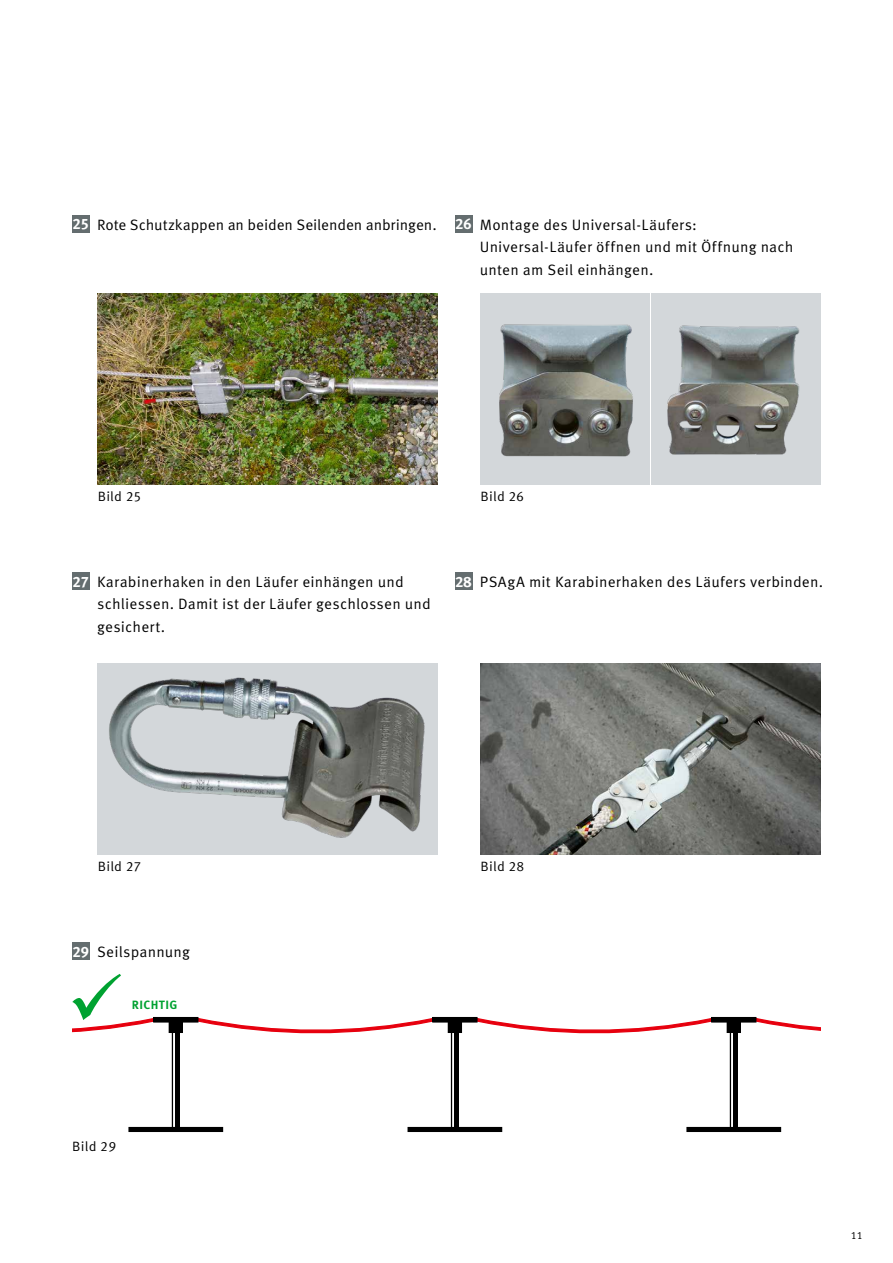
<style>
.page{position:relative;width:893px;height:1263px;background:#fff}
.page>*{position:absolute;margin:0;border:0;box-sizing:border-box;transform-origin:0 0}
.t1{font:15px/22.5px "Meta Correspondence Pro";letter-spacing:.01em;color:#000}
.t2{font:15px "Meta Correspondence Pro";letter-spacing:-.01em;color:#000}
.t3{font:13.5px "Meta Correspondence Pro";letter-spacing:.015em;color:#000}
.t4{font:700 12px "Meta Correspondence Pro";letter-spacing:.03em;color:#00a231}
.t5{font:10.5px "Meta Correspondence Pro";color:#000}
.s1{font-weight:700;color:#fff}
</style>
<div class="page">
<div style="left:455px;top:216px;width:17px;height:17px;background:#646d6f"></div>
<img style="left:480px;top:293px;width:169px;height:192px">
<img style="left:652px;top:293px;width:169px;height:192px">
<div style="left:72px;top:573px;width:17px;height:17px;background:#646d6f"></div>
<div style="left:455px;top:573px;width:17px;height:17px;background:#646d6f"></div>
<div style="left:98px;top:663px;width:340px;height:192px;background:#d3d7da"></div>
<img style="left:109px;top:677px;width:316px;height:161px">
<img style="left:480px;top:663px;width:341px;height:192px">
<div style="left:72px;top:943px;width:17px;height:17px;background:#646d6f"></div>
<svg style="left:196px;top:1017px;width:238px;height:17px"></svg>
<svg style="left:476px;top:1018px;width:237px;height:16px"></svg>
<svg style="left:754px;top:1017px;width:66px;height:14px"></svg>
<div style="left:154px;top:1017px;width:44px;height:5px;background:#000"></div>
<div style="left:169px;top:1021px;width:13px;height:11px;background:#000"></div>
<div style="left:169px;top:1021px;width:14px;height:12px;border:1px solid #000"></div>
<hr style="left:175px;top:1032px;width:4px;height:96px;background:#000">
<hr style="left:172px;top:1032px;width:1px;height:96px;background:#000">
<div style="left:128px;top:1127px;width:95px;height:5px;background:#000"></div>
<div style="left:433px;top:1017px;width:44px;height:5px;background:#000"></div>
<div style="left:448px;top:1021px;width:13px;height:11px;background:#000"></div>
<div style="left:448px;top:1021px;width:14px;height:12px;border:1px solid #000"></div>
<hr style="left:454px;top:1032px;width:4px;height:96px;background:#000">
<hr style="left:451px;top:1032px;width:1px;height:96px;background:#000">
<div style="left:408px;top:1127px;width:94px;height:5px;background:#000"></div>
<div style="left:712px;top:1017px;width:44px;height:5px;background:#000"></div>
<div style="left:727px;top:1021px;width:13px;height:11px;background:#000"></div>
<div style="left:727px;top:1021px;width:14px;height:12px;border:1px solid #000"></div>
<hr style="left:733px;top:1032px;width:4px;height:96px;background:#000">
<hr style="left:730px;top:1032px;width:1px;height:96px;background:#000">
<div style="left:686px;top:1127px;width:95px;height:5px;background:#000"></div>
<svg style="left:72px;top:974px;width:83px;height:59px"></svg>
<div style="left:72px;top:216px;width:17px;height:17px;background:#646d6f"></div>
<img style="left:98px;top:293px;width:340px;height:192px">
<p class="t2" style="left:72px;top:213px;width:366px"><span class="s1">25</span> Rote Schutzkappen an beiden Seilenden anbringen.</p>
<p class="t1" style="left:480px;top:212px;width:315px;text-indent:-25px"><span class="s1">26</span> Montage des Universal-Läufers:<br>Universal-Läufer öffnen und mit Öffnung nach unten am Seil einhängen.</p>
<p class="t3" style="left:98px;top:486px;width:45px">Bild 25</p>
<p class="t3" style="left:480px;top:486px;width:45px">Bild 26</p>
<p class="t1" style="left:97px;top:569px;width:335px;text-indent:-25px"><span class="s1">27</span> Karabinerhaken in den Läufer einhängen und schliessen. Damit ist der Läufer geschlossen und gesichert.</p>
<p class="t1" style="left:455px;top:569px;width:370px"><span class="s1">28</span> PSAgA mit Karabinerhaken des Läufers verbinden.</p>
<p class="t3" style="left:98px;top:856px;width:45px">Bild 27</p>
<p class="t3" style="left:480px;top:856px;width:45px">Bild 28</p>
<p class="t1" style="left:72px;top:939px;width:119px"><span class="s1">29</span> Seilspannung</p>
<p class="t4" style="left:132px;top:995px;width:47px">RICHTIG</p>
<p class="t3" style="left:72px;top:1136px;width:45px">Bild 29</p>
<p class="t5" style="left:851px;top:1228px;width:13px">11</p>
</div>
